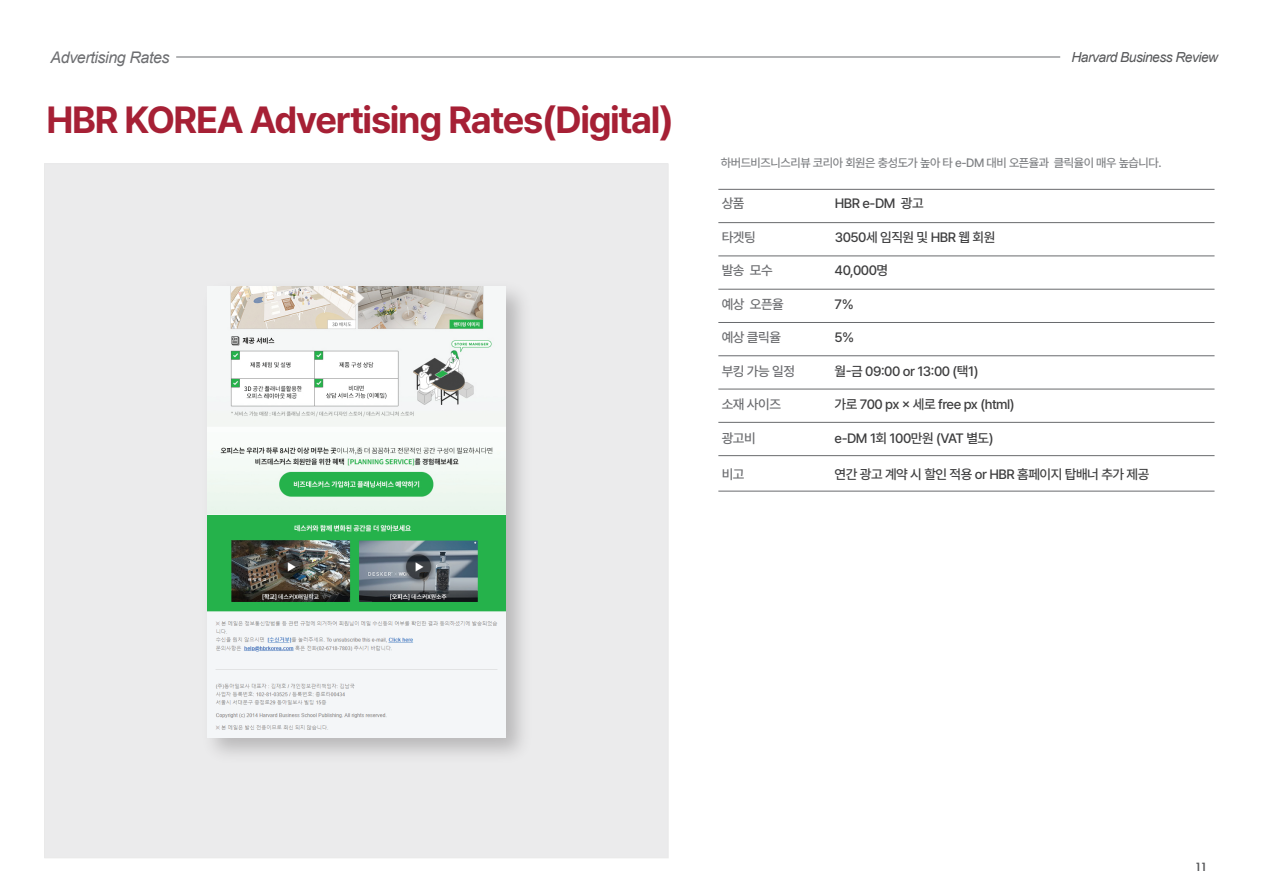
<style>
.page{position:relative;width:1263px;height:893px;background:#fff}
.page>*{position:absolute;margin:0;border:0;box-sizing:border-box;transform-origin:0 0}
.t1{font:700 37.5px "Pretendard";letter-spacing:-.035em;color:#a62035}
.t2{font:italic 16.05px "Arial";letter-spacing:-.025em;color:#6c6d70}
.t3{font:italic 13.8px "Arial";letter-spacing:-.04em;color:#57585a}
.t4{font:500 13.5px "Pretendard";letter-spacing:-.035em;color:#3e3e3f}
.t5{font:500 13.5px "Pretendard";letter-spacing:-.035em;color:#6c6d70}
.t6{font:700 12.3px "Louis George Cafe";color:#57585a;scale:1.26 1}
.t7{font:12px "Pretendard Variable";letter-spacing:-.035em;color:#808285}
</style>
<div class="page">
<hr style="left:718px;top:189px;width:496px;height:1px;background:#686a6d">
<hr style="left:718px;top:222px;width:496px;height:1px;background:#686a6d">
<hr style="left:718px;top:256px;width:496px;height:1px;background:#686a6d">
<hr style="left:718px;top:289px;width:496px;height:1px;background:#686a6d">
<hr style="left:718px;top:322px;width:496px;height:1px;background:#686a6d">
<hr style="left:718px;top:355px;width:496px;height:1px;background:#686a6d">
<hr style="left:718px;top:389px;width:496px;height:1px;background:#686a6d">
<hr style="left:718px;top:422px;width:496px;height:1px;background:#686a6d">
<hr style="left:718px;top:455px;width:496px;height:1px;background:#686a6d">
<hr style="left:176px;top:56px;width:884px;height:2px;background:#797a7e">
<div style="left:44px;top:163px;width:625px;height:695px;background:#ebebec"></div>
<hr style="left:718px;top:491px;width:496px;height:1px;background:#686a6d">
<img style="left:196px;top:275px;width:342px;height:496px">
<img style="left:208px;top:287px;width:297px;height:451px">
<p class="t2" style="left:51px;top:47px;width:120px">Advertising Rates</p>
<h1 class="t1" style="left:46px;top:93px;width:629px">HBR KOREA Advertising Rates(Digital)</h1>
<p class="t3" style="left:1071px;top:48px;width:148px">Harvard Business Review</p>
<p class="t7" style="left:721px;top:155px;width:442px">하버드비즈니스리뷰 코리아 회원은 충성도가 높아 타 e-DM 대비 오픈율과 클릭율이 매우 높습니다.</p>
<p class="t5" style="left:722px;top:194px;width:24px">상품</p>
<p class="t4" style="left:835px;top:194px;width:90px">HBR e-DM 광고</p>
<p class="t5" style="left:722px;top:227px;width:36px">타겟팅</p>
<p class="t4" style="left:835px;top:227px;width:162px">3050세 임직원 및 HBR 웹 회원</p>
<p class="t5" style="left:722px;top:261px;width:52px">발송 모수</p>
<p class="t4" style="left:834px;top:261px;width:55px">40,000명</p>
<p class="t5" style="left:722px;top:294px;width:64px">예상 오픈율</p>
<p class="t5" style="left:722px;top:328px;width:61px">예상 클릭율</p>
<p class="t5" style="left:722px;top:361px;width:75px">부킹 가능 일정</p>
<p class="t4" style="left:834px;top:294px;width:21px">7%</p>
<p class="t4" style="left:834px;top:328px;width:21px">5%</p>
<p class="t4" style="left:834px;top:361px;width:145px">월-금 09:00 or 13:00 (택1)</p>
<p class="t5" style="left:722px;top:395px;width:61px">소재 사이즈</p>
<p class="t4" style="left:834px;top:395px;width:182px">가로 700 px × 세로 free px (html)</p>
<p class="t4" style="left:834px;top:429px;width:161px">e-DM 1회 100만원 (VAT 별도)</p>
<p class="t5" style="left:722px;top:429px;width:36px">광고비</p>
<p class="t5" style="left:722px;top:464px;width:24px">비고</p>
<p class="t4" style="left:834px;top:464px;width:316px">연간 광고 계약 시 할인 적용 or HBR 홈페이지 탑배너 추가 제공</p>
<p class="t6" style="left:1195px;top:859px;width:10px">11</p>
</div>
